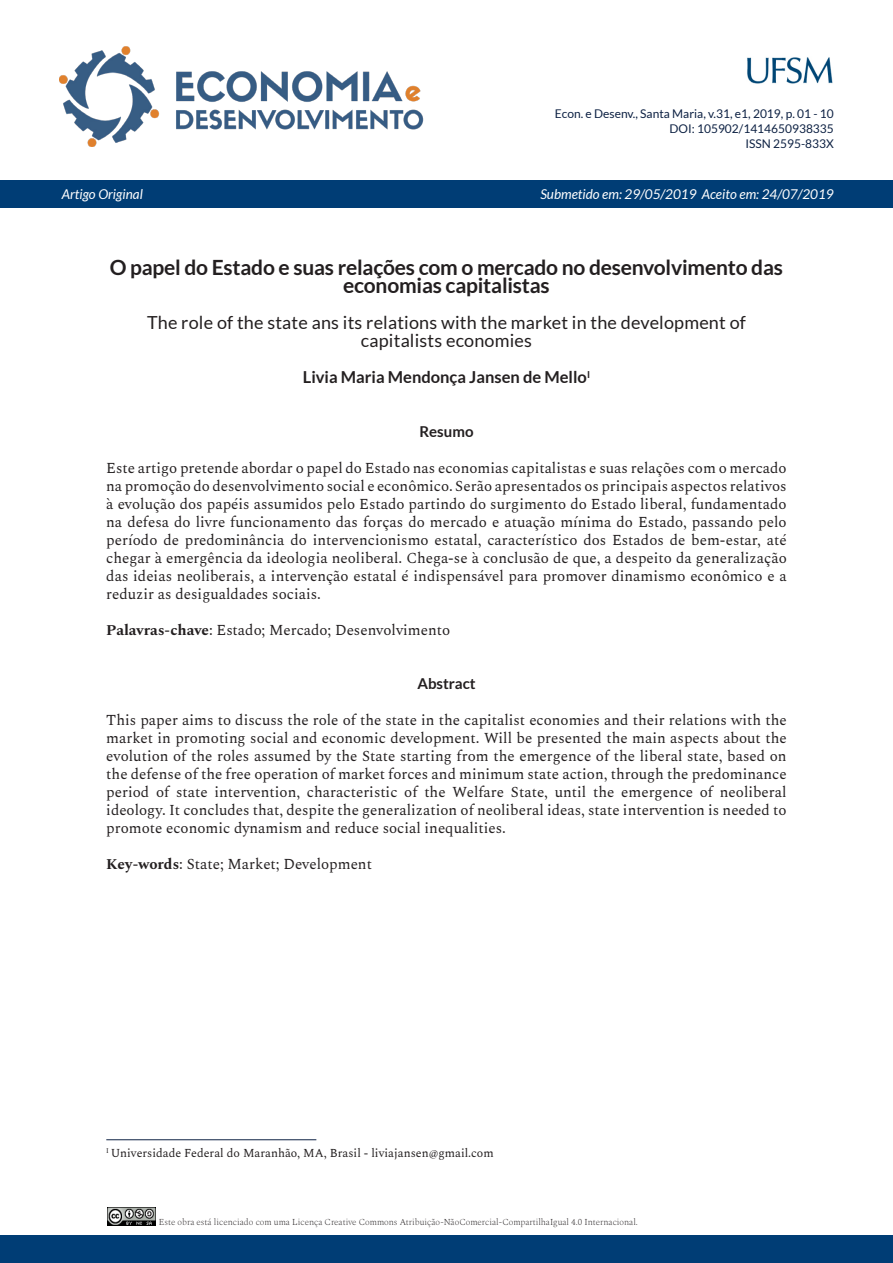
<style>
.page{position:relative;width:893px;height:1263px;background:#fff}
.page>*{position:absolute;margin:0;border:0;box-sizing:border-box;transform-origin:0 0}
.TituloArtigoPORTUGUE{font:700 21px/18px "Lato";letter-spacing:-.01em;color:#231f20;text-align:center}
.TituloArtigoENGLISH{font:18px/18px "Lato";letter-spacing:.01em;color:#231f20;text-align:center}
.NomesAUTORES{font:700 16.5px "Lato";color:#231f20}
.TextoRESUMO_ABSTRACT{font:15px/18px "Spectral";color:#231f20;text-align:justify}
.Palavras-chaveRESUMO{font:15px "Spectral";color:#231f20}
.TituloRESUMO_ABSTRAC{font:700 15px "Lato";color:#231f20}
.t1{font:italic 13.5px "Lato";color:#fff}
.t2{font:12px/15px "Lato";color:#0d2143;text-align:right}
.NotadeRODAPÉ{font:12px "Spectral";color:#231f20}
.NotadeRODAPÉ-2{font:200 9px "Spectral";color:#231f20}
.s1{font-weight:700}
</style>
<div class="page">
<div style="left:0;top:1235px;width:893px;height:28px;background:#003d75"></div>
<div style="left:0;top:181px;width:893px;height:27px;background:#003d75"></div>
<img style="left:59px;top:46px;width:365px;height:100px">
<img style="left:747px;top:57px;width:86px;height:27px">
<img style="left:107px;top:1207px;width:48px;height:18px">
<hr style="left:106px;top:1139px;width:210px;height:1px;background:#0d2143">
<p class="t2" style="left:555px;top:106px;width:281px">Econ. e Desenv., Santa Maria, v.31, e1, 2019, p. 01 - 10<br>DOI: 105902/1414650938335<br>ISSN 2595-833X</p>
<p class="t1" style="left:62px;top:187px;width:83px">Artigo Original</p>
<p class="t1" style="left:540px;top:187px;width:295px">Submetido em: 29/05/2019 Aceito em: 24/07/2019</p>
<p class="TituloArtigoPORTUGUE" style="left:110px;top:258px;width:675px">O papel do Estado e suas relações com o mercado no desenvolvimento das economias capitalistas</p>
<p class="TituloArtigoENGLISH" style="left:147px;top:314px;width:600px">The role of the state ans its relations with the market in the development of capitalists economies</p>
<p class="NomesAUTORES" style="left:303px;top:368px;width:289px">Livia Maria Mendonça Jansen de Mello<sup>I</sup></p>
<p class="TituloRESUMO_ABSTRAC" style="left:419px;top:423px;width:56px">Resumo</p>
<p class="TextoRESUMO_ABSTRACT" style="left:106px;top:458px;width:682px">Este artigo pretende abordar o papel do Estado nas economias capitalistas e suas relações com o mercado na promoção do desenvolvimento social e econômico. Serão apresentados os principais aspectos relativos à evolução dos papéis assumidos pelo Estado partindo do surgimento do Estado liberal, fundamentado na defesa do livre funcionamento das forças do mercado e atuação mínima do Estado, passando pelo período de predominância do intervencionismo estatal, característico dos Estados de bem-estar, até chegar à emergência da ideologia neoliberal. Chega-se à conclusão de que, a despeito da generalização das ideias neoliberais, a intervenção estatal é indispensável para promover dinamismo econômico e a reduzir as desigualdades sociais.</p>
<p class="TextoRESUMO_ABSTRACT" style="left:106px;top:620px;width:345px"><span class="s1">Palavras-chave</span>: Estado; Mercado; Desenvolvimento</p>
<p class="TituloRESUMO_ABSTRAC" style="left:417px;top:675px;width:60px">Abstract</p>
<p class="TextoRESUMO_ABSTRACT" style="left:106px;top:710px;width:682px">This paper aims to discuss the role of the state in the capitalist economies and their relations with the market in promoting social and economic development. Will be presented the main aspects about the evolution of the roles assumed by the State starting from the emergence of the liberal state, based on the defense of the free operation of market forces and minimum state action, through the predominance period of state intervention, characteristic of the Welfare State, until the emergence of neoliberal ideology. It concludes that, despite the generalization of neoliberal ideas, state intervention is needed to promote economic dynamism and reduce social inequalities.</p>
<p class="Palavras-chaveRESUMO" style="left:106px;top:853px;width:267px"><span class="s1">Key-words</span>: State; Market; Development</p>
<p class="NotadeRODAPÉ" style="left:106px;top:1144px;width:389px"><sup>I</sup> Universidade Federal do Maranhão, MA, Brasil - liviajansen@gmail.com</p>
<p class="NotadeRODAPÉ-2" style="left:159px;top:1215px;width:480px">Este obra está licenciado com uma Licença Creative Commons Atribuição-NãoComercial-CompartilhaIgual 4.0 Internacional.</p>
</div>
